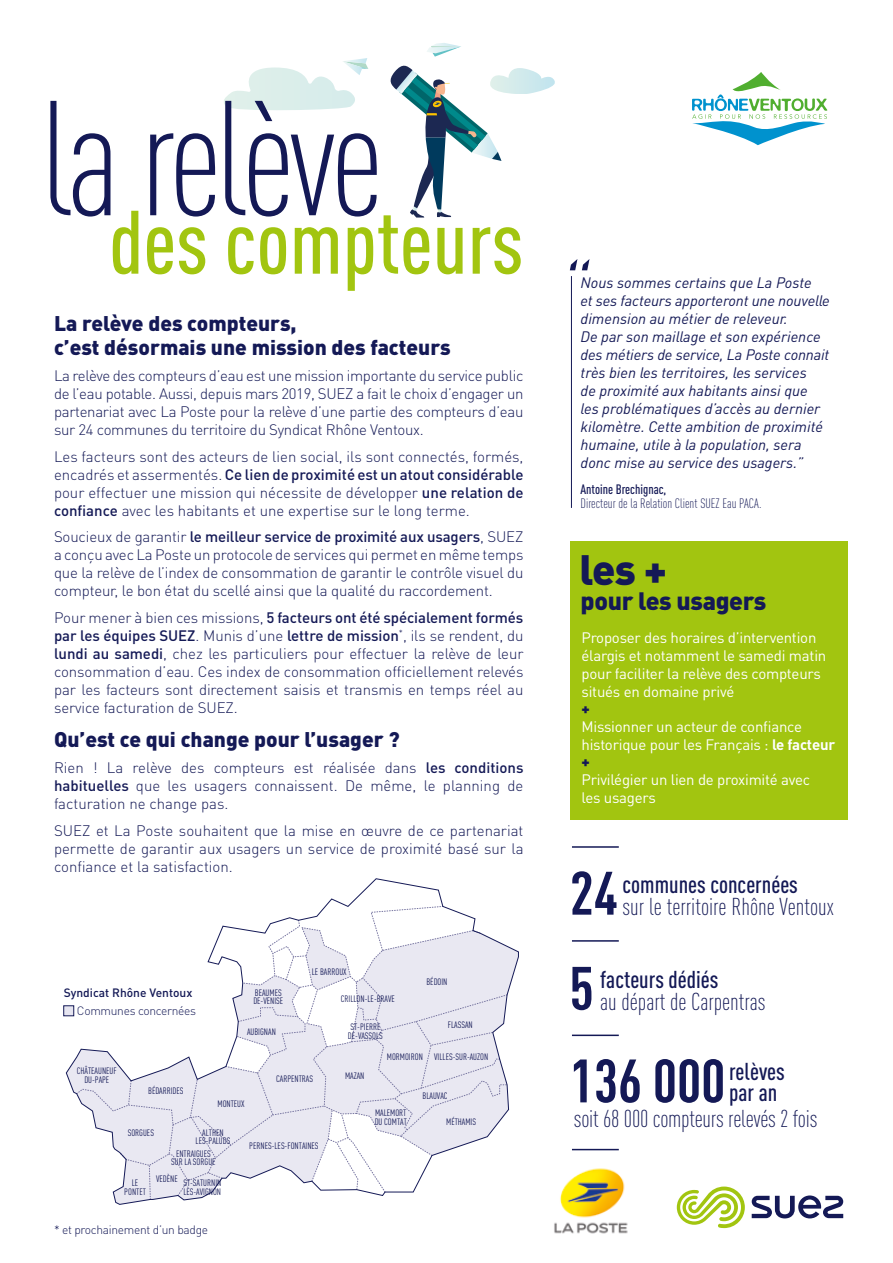
<style>
.page{position:relative;width:893px;height:1263px;background:#fff}
.page>*{position:absolute;margin:0;border:0;box-sizing:border-box;transform-origin:0 0}
.t1{font:300 condensed 160.65px "DIN Pro";letter-spacing:-.04em;color:#141956}
.t2{font:500 condensed 88.35px "DIN Pro";color:#a2c510}
.t3{font:700 condensed 60.3px "DIN Pro";color:#141956}
.t4{font:900 41.85px "DIN Pro";color:#141956}
.t5{font:900 24.9px "DIN Pro";letter-spacing:-.015em;color:#141956}
.t6{font:300 condensed 24.15px "DIN Pro";color:#141956}
.t7{font:500 condensed 24.15px/21.8px "DIN Pro";color:#141956}
.t8{font:900 21px/24px "DIN Pro";color:#141956}
.t9{font:300 15px/18px "DIN Pro";letter-spacing:-.005em;color:#141956;text-align:justify}
.t10{font:italic 15px/18px "DIN Pro";color:#141956}
.t11{font:15px/18px "DIN Pro";letter-spacing:-.015em;color:#fff}
.t12{font:900 15px "DIN Pro";color:#141956}
.t13{font:300 condensed 13.5px "DIN Pro";color:#141956}
.t14{font:500 condensed 13.5px "DIN Pro";color:#141956}
.t15{font:300 12px "DIN Pro";letter-spacing:-.025em;color:#141956}
.t16{font:500 12px "DIN Pro";color:#141956}
.t17{font:condensed 9.3px/8.4px "DIN Pro";color:#141956;text-align:center}
.s1{font-weight:500}
.s2{font-weight:700}
.s3{font-weight:900;color:#141956}
</style>
<div class="page">
<svg style="left:66px;top:878px;width:453px;height:327px"></svg>
<hr style="left:571px;top:276px;width:1px;height:232px;background:#141956">
<svg style="left:570px;top:259px;width:19px;height:11px"></svg>
<hr style="left:572px;top:846px;width:47px;height:2px;background:#141956">
<hr style="left:572px;top:940px;width:47px;height:2px;background:#141956">
<hr style="left:572px;top:1034px;width:47px;height:2px;background:#141956">
<hr style="left:572px;top:1149px;width:47px;height:1px;background:#141956">
<svg style="left:692px;top:72px;width:135px;height:73px"></svg>
<svg style="left:224px;top:58px;width:144px;height:52px"></svg>
<svg style="left:390px;top:43px;width:165px;height:175px"></svg>
<div style="left:570px;top:541px;width:277px;height:279px;background:#a2c510"></div>
<div style="left:64px;top:1006px;width:10px;height:10px;background:#e6e5f0;border:1px solid #141956"></div>
<svg style="left:677px;top:1186px;width:68px;height:42px"></svg>
<svg style="left:752px;top:1195px;width:91px;height:23px"></svg>
<img style="left:554px;top:1168px;width:74px;height:66px">
<h1 class="t1" style="left:41px;top:67px;width:344px">la relève</h1>
<h2 class="t2" style="left:109px;top:190px;width:416px">des compteurs</h2>
<h3 class="t8" style="left:54px;top:310px;width:398px">La relève des compteurs,<br>c’est désormais une mission des facteurs</h3>
<p class="t9" style="left:54px;top:366px;width:471px">La relève des compteurs d’eau est une mission importante du service public de l’eau potable. Aussi, depuis mars 2019, SUEZ a fait le choix d’engager un partenariat avec La Poste pour la relève d’une partie des compteurs d’eau sur 24 communes du territoire du Syndicat Rhône Ventoux.</p>
<p class="t9" style="left:54px;top:447px;width:471px">Les facteurs sont des acteurs de lien social, ils sont connectés, formés, encadrés et assermentés. <span class="s1">Ce lien de proximité est un atout considérable </span>pour effectuer une mission qui nécessite de développer <span class="s1">une relation de confiance</span> avec les habitants et une expertise sur le long terme.</p>
<p class="t9" style="left:54px;top:527px;width:471px">Soucieux de garantir <span class="s1">le meilleur service de proximité aux usagers</span>, SUEZ a conçu avec La Poste un protocole de services qui permet en même temps que la relève de l’index de consommation de garantir le contrôle visuel du compteur, le bon état du scellé ainsi que la qualité du raccordement.</p>
<p class="t9" style="left:54px;top:608px;width:471px">Pour mener à bien ces missions, <span class="s1">5 facteurs ont été spécialement formés par les équipes SUEZ</span>. Munis d’une <span class="s1">lettre de mission</span><sup>*</sup>, ils se rendent, du <span class="s1">lundi au samedi</span>, chez les particuliers pour effectuer la relève de leur consommation d’eau. Ces index de consommation officiellement relevés par les facteurs sont directement saisis et transmis en temps réel au service facturation de SUEZ.</p>
<h3 class="t8" style="left:54px;top:726px;width:347px">Qu’est ce qui change pour l’usager ?</h3>
<p class="t9" style="left:54px;top:758px;width:471px">Rien ! La relève des compteurs est réalisée dans <span class="s1">les conditions habituelles</span> que les usagers connaissent. De même, le planning de facturation ne change pas.</p>
<p class="t9" style="left:54px;top:820px;width:471px">SUEZ et La Poste souhaitent que la mise en œuvre de ce partenariat permette de garantir aux usagers un service de proximité basé sur la confiance et la satisfaction.</p>
<p class="t16" style="left:64px;top:985px;width:130px">Syndicat Rhône Ventoux</p>
<p class="t15" style="left:77px;top:1003px;width:121px">Communes concernées</p>
<p class="t17" style="left:77px;top:1067px;width:41px">CHÂTEAUNEUF<br>DU-PAPE</p>
<p class="t17" style="left:148px;top:1087px;width:37px">BÉDARRIDES</p>
<p class="t17" style="left:253px;top:988px;width:31px;text-align:left">BEAUMES<br>DE-VENISE</p>
<p class="t17" style="left:247px;top:1027px;width:30px">AUBIGNAN</p>
<p class="t17" style="left:312px;top:967px;width:36px">LE BARROUX</p>
<p class="t17" style="left:341px;top:995px;width:56px">CRILLON-LE-BRAVE</p>
<p class="t17" style="left:348px;top:1023px;width:37px;text-align:left">ST-PIERRE<br>DE-VASSOLS</p>
<p class="t17" style="left:426px;top:977px;width:23px">BÉDOIN</p>
<p class="t17" style="left:448px;top:1020px;width:26px">FLASSAN</p>
<p class="t17" style="left:387px;top:1053px;width:37px">MORMOIRON</p>
<p class="t17" style="left:434px;top:1053px;width:56px">VILLES-SUR-AUZON</p>
<p class="t17" style="left:218px;top:1100px;width:29px">MONTEUX</p>
<p class="t17" style="left:276px;top:1074px;width:38px">CARPENTRAS</p>
<p class="t17" style="left:345px;top:1072px;width:21px">MAZAN</p>
<p class="t17" style="left:375px;top:1109px;width:34px;text-align:left">MALEMORT<br>DU COMTAT</p>
<p class="t17" style="left:423px;top:1091px;width:26px">BLAUVAC</p>
<p class="t17" style="left:446px;top:1117px;width:31px">MÉTHAMIS</p>
<p class="t17" style="left:128px;top:1128px;width:28px">SORGUES</p>
<p class="t17" style="left:196px;top:1128px;width:36px">ALTHEN<br>LES-PALUDS</p>
<p class="t17" style="left:171px;top:1149px;width:46px">ENTRAIGUES<br>SUR LA SORGUE</p>
<p class="t17" style="left:124px;top:1179px;width:23px">LE<br>PONTET</p>
<p class="t17" style="left:156px;top:1174px;width:23px">VEDÈNE</p>
<p class="t17" style="left:183px;top:1179px;width:39px;text-align:left">ST-SATURNIN<br>LÈS-AVIGNON</p>
<p class="t15" style="left:54px;top:1221px;width:156px">* et prochainement d’un badge</p>
<p class="t17" style="left:249px;top:1141px;width:71px">PERNES-LES-FONTAINES</p>
<p class="t10" style="left:581px;top:274px;width:251px">Nous sommes certains que La Poste<br>et ses facteurs apporteront une nouvelle dimension au métier de releveur.<br>De par son maillage et son expérience des métiers de service, La Poste connait très bien les territoires, les services<br>de proximité aux habitants ainsi que<br>les problématiques d’accès au dernier kilomètre. Cette ambition de proximité humaine, utile à la population, sera donc mise au service des usagers.”</p>
<p class="t14" style="left:581px;top:481px;width:87px">Antoine Brechignac,</p>
<p class="t13" style="left:581px;top:496px;width:183px">Directeur de la Relation Client SUEZ Eau PACA.</p>
<h3 class="t4" style="left:579px;top:542px;width:89px">les +</h3>
<h3 class="t5" style="left:581px;top:584px;width:187px">pour les usagers</h3>
<p class="t11" style="left:581px;top:628px;width:246px">Proposer des horaires d’intervention élargis et notamment le samedi matin pour faciliter la relève des compteurs situés en domaine privé</p>
<p class="t12" style="left:581px;top:698px;width:10px">+</p>
<p class="t11" style="left:581px;top:717px;width:255px;line-height:17.4px">Missionner un acteur de confiance historique pour les Français : <span class="s2">le facteur </span><span class="s3">+</span></p>
<p class="t11" style="left:581px;top:770px;width:230px">Privilégier un lien de proximité avec les usagers</p>
<h3 class="t3" style="left:570px;top:857px;width:50px">24</h3>
<h3 class="t7" style="left:623px;top:873px;width:177px">communes concernées</h3>
<h3 class="t6" style="left:623px;top:892px;width:213px">sur le territoire Rhône Ventoux</h3>
<h3 class="t3" style="left:570px;top:952px;width:26px">5</h3>
<h3 class="t7" style="left:600px;top:968px;width:120px">facteurs dédiés</h3>
<h3 class="t6" style="left:600px;top:987px;width:167px">au départ de Carpentras</h3>
<h3 class="t3" style="left:570px;top:1044px;width:157px">136 000</h3>
<h3 class="t6" style="left:574px;top:1104px;width:245px">soit 68 000 compteurs relevés 2 fois</h3>
<h3 class="t7" style="left:729px;top:1060px;width:57px">relèves par an</h3>
</div>
